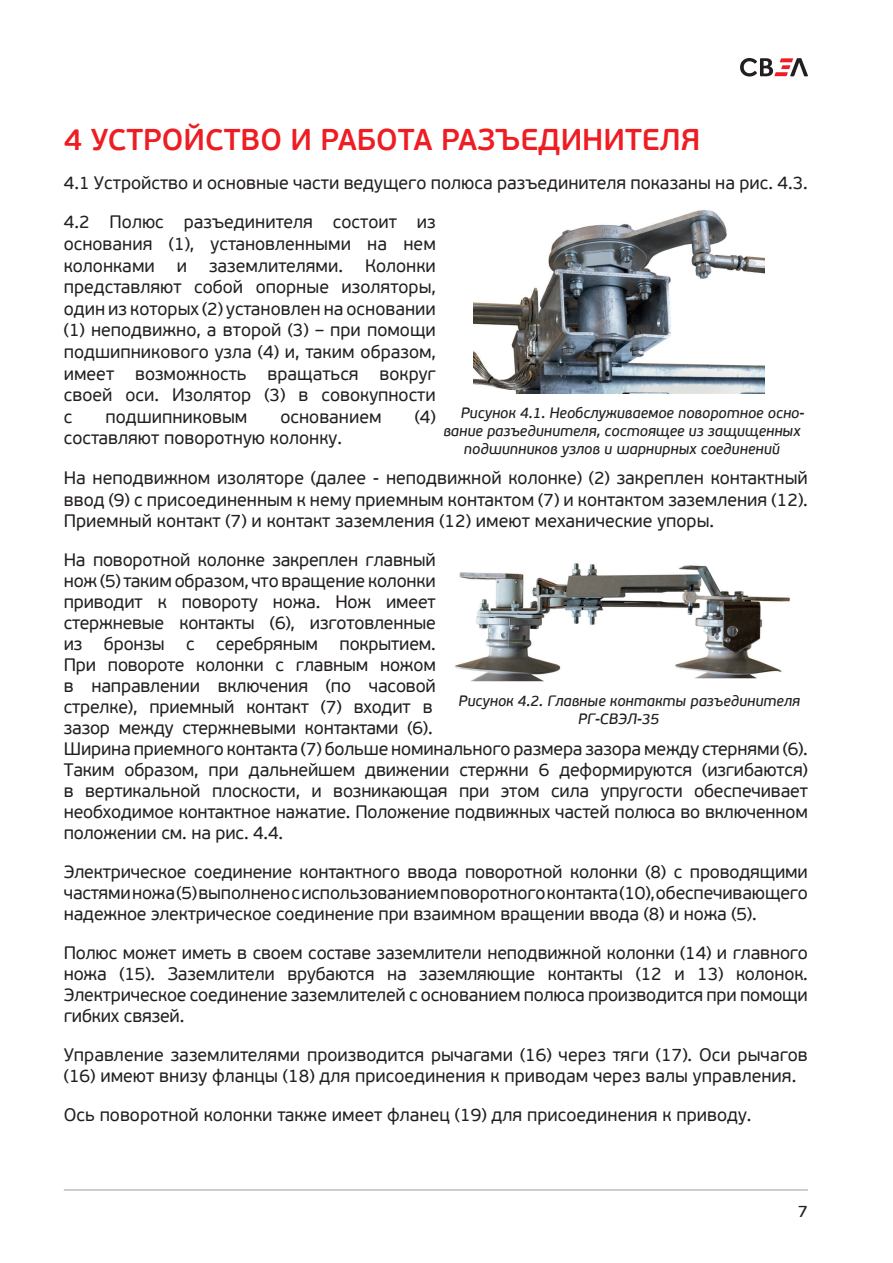
<style>
.page{position:relative;width:893px;height:1263px;background:#fff}
.page>*{position:absolute;margin:0;border:0;box-sizing:border-box;transform-origin:0 0}
.t1{font:600 30px "PF Beau Sans Pro";color:#ee1d23}
.t2{font:18px/21px "PF Beau Sans Pro";letter-spacing:-.01em;color:#231f20}
.t3{font:16.5px "PF Beau Sans Pro Bbook";color:#231f20}
.t4{font:italic 15px/18px "PF Beau Sans Pro Bbook";color:#231f20}
</style>
<div class="page">
<svg style="left:740px;top:58px;width:68px;height:19px"></svg>
<hr style="left:64px;top:1189px;width:744px;height:2px;background:#bcbdc0">
<img style="left:473px;top:210px;width:291px;height:183px">
<img style="left:455px;top:563px;width:335px;height:119px">
<h1 class="t1" style="left:64px;top:122px;width:638px">4 УСТРОЙСТВО И РАБОТА РАЗЪЕДИНИТЕЛЯ</h1>
<p class="t2" style="left:64px;top:172px;width:746px">4.1 Устройство и основные части ведущего полюса разъединителя показаны на рис. 4.3.</p>
<p class="t2" style="left:64px;top:212px;width:374px;line-height:21.6px;text-align:justify">4.2 Полюс разъединителя состоит из основания (1), установленными на нем колонками и заземлителями. Колонки представляют собой опорные изоляторы, один из которых (2) установлен на основании (1) неподвижно, а второй (3) – при помощи подшипникового узла (4) и, таким образом, имеет возможность вращаться вокруг своей оси. Изолятор (3) в совокупности с</p>
<p class="t4" style="left:461px;top:404px;width:345px">Рисунок 4.1. Необслуживаемое поворотное осно-</p>
<p class="t4" style="left:443px;top:422px;width:359px">вание разъединителя, состоящее из защищенных</p>
<p class="t4" style="left:464px;top:440px;width:317px">подшипников узлов и шарнирных соединений</p>
<p class="t2" style="left:105px;top:406px;width:144px">подшипниковым</p>
<p class="t2" style="left:280px;top:406px;width:103px">основанием</p>
<p class="t2" style="left:415px;top:406px;width:23px">(4)</p>
<p class="t2" style="left:64px;top:419px;width:746px;line-height:39.6px">составляют поворотную колонку.<br>На неподвижном изоляторе (далее - неподвижной колонке) (2) закреплен контактный</p>
<p class="t2" style="left:64px;top:489px;width:746px;line-height:21.6px">ввод (9) с присоединенным к нему приемным контактом (7) и контактом заземления (12).<br>Приемный контакт (7) и контакт заземления (12) имеют механические упоры.</p>
<p class="t2" style="left:64px;top:550px;width:746px">На поворотной колонке закреплен главный<br>нож (5) таким образом, что вращение колонки<br>приводит к повороту ножа. Нож имеет<br>стержневые контакты (6), изготовленные<br>из бронзы с серебряным покрытием.<br>При повороте колонки с главным ножом<br>в направлении включения (по часовой<br>стрелке), приемный контакт (7) входит в<br>зазор между стержневыми контактами (6).<br>Ширина приемного контакта (7) больше номинального размера зазора между стернями (6).<br>Таким образом, при дальнейшем движении стержни 6 деформируются (изгибаются) в вертикальной плоскости, и возникающая при этом сила упругости обеспечивает необходимое контактное нажатие. Положение подвижных частей полюса во включенном положении см. на рис. 4.4.</p>
<p class="t2" style="left:64px;top:862px;width:746px;text-align:justify">Электрическое соединение контактного ввода поворотной колонки (8) с проводящими частями ножа (5) выполнено с использованием поворотного контакта (10), обеспечивающего надежное электрическое соединение при взаимном вращении ввода (8) и ножа (5).</p>
<p class="t2" style="left:64px;top:943px;width:746px;text-align:justify">Полюс может иметь в своем составе заземлители неподвижной колонки (14) и главного ножа (15). Заземлители врубаются на заземляющие контакты (12 и 13) колонок.<br>Электрическое соединение заземлителей с основанием полюса производится при помощи гибких связей.</p>
<p class="t2" style="left:64px;top:1045px;width:746px">Управление заземлителями производится рычагами (16) через тяги (17). Оси рычагов (16) имеют внизу фланцы (18) для присоединения к приводам через валы управления.</p>
<p class="t2" style="left:64px;top:1105px;width:689px">Ось поворотной колонки также имеет фланец (19) для присоединения к приводу.</p>
<p class="t4" style="left:578px;top:692px;width:223px;text-indent:-120px">Рисунок 4.2. Главные контакты разъединителя<br>РГ-СВЭЛ-35</p>
<p class="t3" style="left:798px;top:1202px;width:11px">7</p>
</div>
